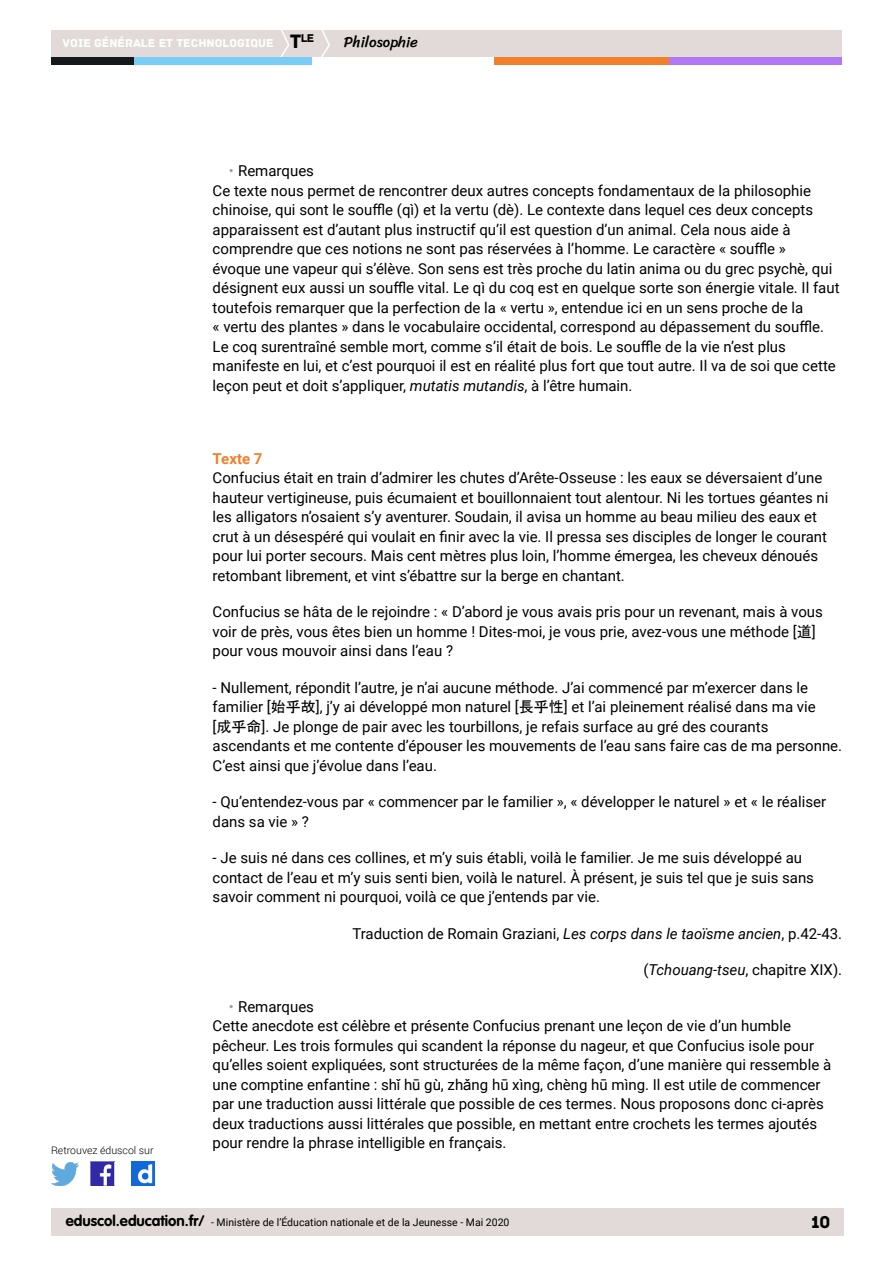
<style>
.page{position:relative;width:893px;height:1263px;background:#fff}
.page>*{position:absolute;margin:0;border:0;box-sizing:border-box;transform-origin:0 0}
.t1{font:18px "Archive";color:#000}
.t2{font:15px/19.5px "Roboto";color:#000}
.t3{font:15px "Sriracha";color:#000}
.t4{font:700 15px "Roboto";color:#f0802b}
.t5{font:12px "Archive";color:#fff}
.t6{font:11.85px "Archive";color:#000}
.t7{font:10.5px "Roboto";color:#000}
.t8{font:300 10.5px "Roboto";color:#000}
.s1{font-size:20.4px;color:#000}
.s2{color:#9d9d9c}
.s3{font-style:italic}
.s4{font-family:"MS Gothic"}
.s5{font-family:"Arial"}
.s6{font-family:"VAG Rounded Std";font-weight:700;font-size:15px}
</style>
<div class="page">
<div style="left:51px;top:30px;width:791px;height:27px;background:#e1dad8"></div>
<svg style="left:280px;top:30px;width:10px;height:27px"></svg>
<svg style="left:321px;top:30px;width:9px;height:27px"></svg>
<div style="left:133px;top:57px;width:179px;height:8px;background:#79cdf4"></div>
<div style="left:51px;top:57px;width:82px;height:8px;background:#141a1c"></div>
<div style="left:667px;top:57px;width:175px;height:8px;background:#b078f2"></div>
<div style="left:494px;top:57px;width:175px;height:8px;background:#f0802b"></div>
<div style="left:51px;top:1209px;width:792px;height:27px;background:#e1dad8"></div>
<img style="left:91px;top:1162px;width:23px;height:23px">
<img style="left:51px;top:1163px;width:28px;height:22px">
<img style="left:132px;top:1162px;width:22px;height:23px">
<p class="t6" style="left:301px;top:31px;width:15px">le</p>
<p class="t5" style="left:63px;top:36px;width:240px">VOIE GÉNÉRALE ET TECHNOLOGIQUE <span class="s1">T</span></p>
<p class="t3" style="left:344px;top:33px;width:76px">Philosophie</p>
<p class="t8" style="left:51px;top:1143px;width:104px">Retrouvez éduscol sur</p>
<p class="t2" style="left:213px;top:160px;width:628px;text-indent:16px"><span class="s2">•</span> Remarques<br>Ce texte nous permet de rencontrer deux autres concepts fondamentaux de la philosophie chinoise, qui sont le souffle (qì) et la vertu (dè). Le contexte dans lequel ces deux concepts apparaissent est d’autant plus instructif qu’il est question d’un animal. Cela nous aide à comprendre que ces notions ne sont pas réservées à l’homme. Le caractère « souffle »<br>évoque une vapeur qui s’élève. Son sens est très proche du latin anima ou du grec psychè, qui désignent eux aussi un souffle vital. Le qì du coq est en quelque sorte son énergie vitale. Il faut toutefois remarquer que la perfection de la « vertu », entendue ici en un sens proche de la<br>« vertu des plantes » dans le vocabulaire occidental, correspond au dépassement du souffle.<br>Le coq surentraîné semble mort, comme s’il était de bois. Le souffle de la vie n’est plus manifeste en lui, et c’est pourquoi il est en réalité plus fort que tout autre. Il va de soi que cette leçon peut et doit s’appliquer, <span class="s3">mutatis mutandis</span>, à l’être humain.</p>
<p class="t4" style="left:213px;top:448px;width:51px">Texte 7</p>
<p class="t2" style="left:213px;top:467px;width:617px">Confucius était en train d’admirer les chutes d’Arête-Osseuse : les eaux se déversaient d’une hauteur vertigineuse, puis écumaient et bouillonnaient tout alentour. Ni les tortues géantes ni les alligators n’osaient s’y aventurer. Soudain, il avisa un homme au beau milieu des eaux et crut à un désespéré qui voulait en finir avec la vie. Il pressa ses disciples de longer le courant pour lui porter secours. Mais cent mètres plus loin, l’homme émergea, les cheveux dénoués retombant librement, et vint s’ébattre sur la berge en chantant.</p>
<p class="t2" style="left:213px;top:601px;width:612px">Confucius se hâta de le rejoindre : « D’abord je vous avais pris pour un revenant, mais à vous voir de près, vous êtes bien un homme ! Dites-moi, je vous prie, avez-vous une méthode [<span class="s4">道</span>] pour vous mouvoir ainsi dans l’eau ?</p>
<p class="t2" style="left:213px;top:677px;width:631px">- Nullement, répondit l’autre, je n’ai aucune méthode. J’ai commencé par m’exercer dans le familier [<span class="s4">始乎故</span>], j’y ai développé mon naturel [<span class="s4">長乎性</span>] et l’ai pleinement réalisé dans ma vie<br>[<span class="s4">成乎命</span>]. Je plonge de pair avec les tourbillons, je refais surface au gré des courants ascendants et me contente d’épouser les mouvements de l’eau sans faire cas de ma personne.<br>C’est ainsi que j’évolue dans l’eau.</p>
<p class="t2" style="left:213px;top:791px;width:615px">- Qu’entendez-vous par « commencer par le familier », « développer le naturel » et « le réaliser dans sa vie » ?</p>
<p class="t2" style="left:213px;top:847px;width:603px">- Je suis né dans ces collines, et m’y suis établi, voilà le familier. Je me suis développé au contact de l’eau et m’y suis senti bien, voilà le naturel. À présent, je suis tel que je suis sans savoir comment ni pourquoi, voilà ce que j’entends par vie.</p>
<p class="t2" style="left:352px;top:923px;width:491px">Traduction de Romain Graziani, <span class="s3">Les corps dans le taoïsme ancien</span>, p.42-43.</p>
<p class="t2" style="left:643px;top:959px;width:200px">(<span class="s3">Tchouang-tseu</span>, chapitre XIX).</p>
<p class="t2" style="left:213px;top:996px;width:620px;text-indent:16px"><span class="s2">•</span> Remarques<br>Cette anecdote est célèbre et présente Confucius prenant une leçon de vie d’un humble pêcheur. Les trois formules qui scandent la réponse du nageur, et que Confucius isole pour qu’elles soient expliquées, sont structurées de la même façon, d’une manière qui ressemble à une comptine enfantine : sh<span class="s5">ǐ</span> hū gù, zh<span class="s5">ǎ</span>ng hū xìng, chèng hū mìng. Il est utile de commencer par une traduction aussi littérale que possible de ces termes. Nous proposons donc ci-après deux traductions aussi littérales que possible, en mettant entre crochets les termes ajoutés pour rendre la phrase intelligible en français.</p>
<p class="t7" style="left:66px;top:1215px;width:445px"><span class="s6">eduscol.education.fr/</span> - Ministère de l’Éducation nationale et de la Jeunesse - Mai 2020</p>
<p class="t1" style="left:811px;top:1211px;width:21px">10</p>
</div>
